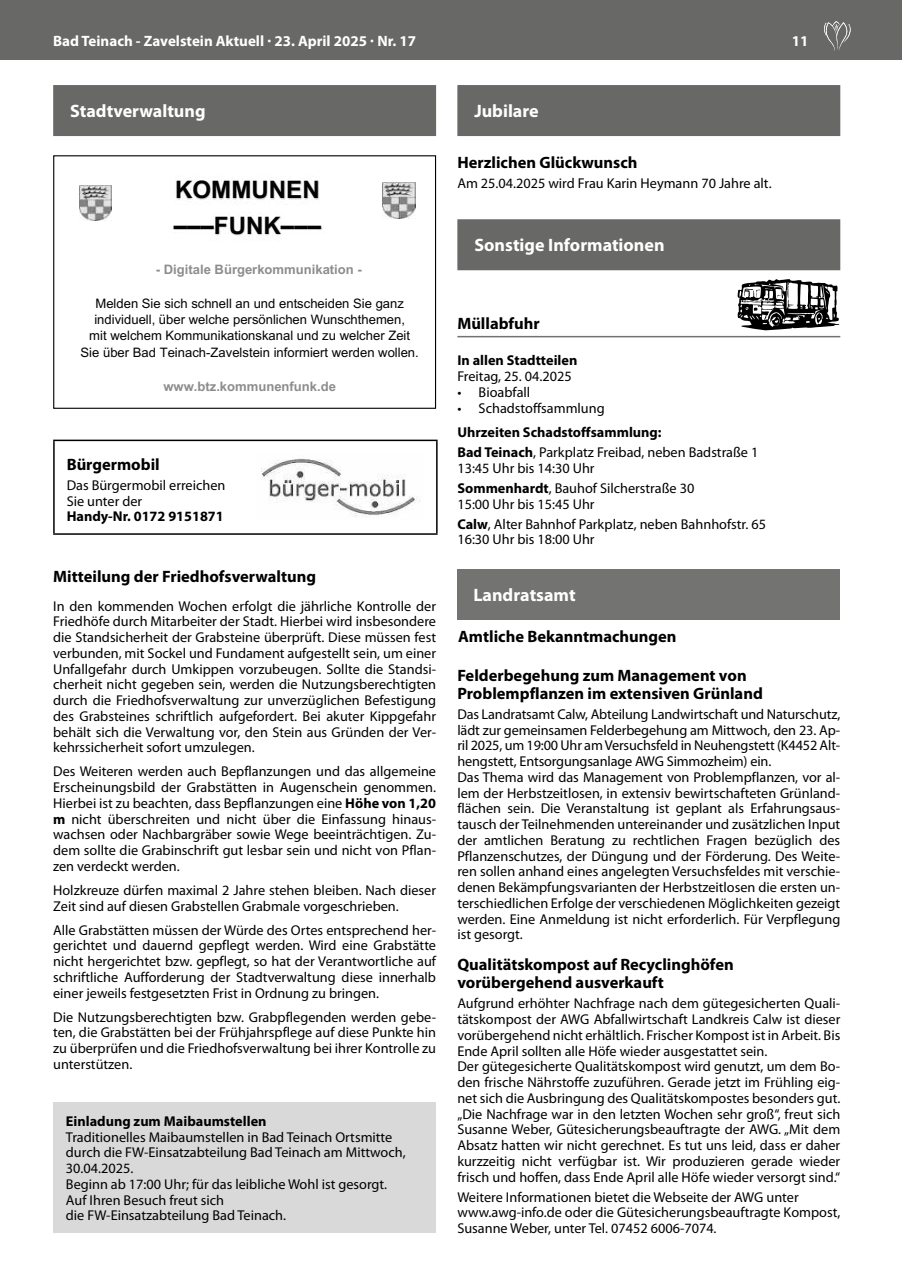
<style>
.page{position:relative;width:902px;height:1280px;background:#fff}
.page>*{position:absolute;margin:0;border:0;box-sizing:border-box;transform-origin:0 0}
.t1{font:700 24.15px/36.5px "Arial";color:#030303}
.t2{font:700 18px "Myriad Pro";color:#fff}
.t3{font:700 16.5px/18px "Myriad Pro";color:#000}
.t4{font:700 15px "Myriad Pro";color:#fff}
.t5{font:14.25px/15.8px "Myriad Pro";color:#000}
.t6{font:700 14.25px/20.1px "Myriad Pro";color:#000}
.t7{font:13.05px/16.2px "Arial";color:#030303;text-align:center}
.t8{font:700 13.05px "Arial";color:#8d8d8d}
.s1{font-weight:700}
.s2{font-weight:400}
</style>
<div class="page">
<div style="left:0;top:0;width:901px;height:60px;background:#686867"></div>
<svg style="left:824px;top:21px;width:27px;height:30px"></svg>
<div style="left:53px;top:85px;width:383px;height:51px;background:#686867"></div>
<img style="left:176px;top:180px;width:143px;height:20px">
<img style="left:173px;top:212px;width:150px;height:24px">
<img style="left:79px;top:185px;width:33px;height:36px">
<img style="left:382px;top:182px;width:33px;height:36px">
<div style="left:53px;top:155px;width:383px;height:254px;border:1px solid #000"></div>
<hr style="left:53px;top:440px;width:384px;height:1px;background:#000">
<hr style="left:53px;top:441px;width:2px;height:92px;background:#000">
<hr style="left:436px;top:441px;width:1px;height:92px;background:#000">
<hr style="left:53px;top:533px;width:384px;height:2px;background:#000">
<img style="left:261px;top:458px;width:160px;height:58px">
<div style="left:53px;top:1102px;width:383px;height:131px;background:#d9d9d9"></div>
<div style="left:457px;top:85px;width:383px;height:51px;background:#686867"></div>
<div style="left:457px;top:219px;width:383px;height:51px;background:#686867"></div>
<svg style="left:737px;top:279px;width:102px;height:51px"></svg>
<hr style="left:457px;top:336px;width:383px;height:1px;background:#737372">
<div style="left:457px;top:570px;width:383px;height:50px;background:#737372"></div>
<p class="t4" style="left:53px;top:31px;width:364px">Bad Teinach - Zavelstein Aktuell · 23. April 2025 · Nr. 17</p>
<p class="t4" style="left:791px;top:31px;width:18px">11</p>
<p class="t2" style="left:70px;top:99px;width:137px">Stadtverwaltung</p>
<h1 class="t1" style="left:174px;top:172px;width:149px">KOMMUNEN –––FUNK–––</h1>
<p class="t8" style="left:156px;top:260px;width:207px">- Digitale Bürgerkommunikation -</p>
<p class="t7" style="left:81px;top:295px;width:340px">Melden Sie sich schnell an und entscheiden Sie ganz individuell, über welche persönlichen Wunschthemen,<br>mit welchem Kommunikationskanal und zu welcher Zeit Sie über Bad Teinach-Zavelstein informiert werden wollen.</p>
<p class="t8" style="left:163px;top:377px;width:174px">www.btz.kommunenfunk.de</p>
<p class="t3" style="left:67px;top:455px;width:94px">Bürgermobil</p>
<p class="t5" style="left:67px;top:477px;width:160px">Das Bürgermobil erreichen<br>Sie unter der</p>
<p class="t6" style="left:67px;top:506px;width:158px">Handy-Nr. 0172 9151871</p>
<p class="t3" style="left:53px;top:567px;width:264px">Mitteilung der Friedhofsverwaltung</p>
<p class="t5" style="left:53px;top:598px;width:384px;text-align:justify">In den kommenden Wochen erfolgt die jährliche Kontrolle der Friedhöfe durch Mitarbeiter der Stadt. Hierbei wird insbesondere die Standsicherheit der Grabsteine überprüft. Diese müssen fest verbunden, mit Sockel und Fundament aufgestellt sein, um einer Unfallgefahr durch Umkippen vorzubeugen. Sollte die Standsi&shy;cherheit nicht gegeben sein, werden die Nutzungsberechtigten durch die Friedhofsverwaltung zur unverzüglichen Befestigung des Grabsteines schriftlich aufgefordert. Bei akuter Kippgefahr behält sich die Verwaltung vor, den Stein aus Gründen der Ver&shy;kehrssicherheit sofort umzulegen.</p>
<p class="t5" style="left:53px;top:763px;width:384px;text-align:justify">Des Weiteren werden auch Bepflanzungen und das allgemeine Erscheinungsbild der Grabstätten in Augenschein genommen.<br>Hierbei ist zu beachten, dass Bepflanzungen eine <span class="s1">Höhe von 1,20 m</span> nicht überschreiten und nicht über die Einfassung hinaus&shy;wachsen oder Nachbargräber sowie Wege beeinträchtigen. Zu&shy;dem sollte die Grabinschrift gut lesbar sein und nicht von Pflan&shy;zen verdeckt werden.</p>
<p class="t5" style="left:53px;top:882px;width:384px">Holzkreuze dürfen maximal 2 Jahre stehen bleiben. Nach dieser<br>Zeit sind auf diesen Grabstellen Grabmale vorgeschrieben.</p>
<p class="t5" style="left:53px;top:922px;width:384px;text-align:justify">Alle Grabstätten müssen der Würde des Ortes entsprechend her&shy;gerichtet und dauernd gepflegt werden. Wird eine Grabstätte nicht hergerichtet bzw. gepflegt, so hat der Verantwortliche auf schriftliche Aufforderung der Stadtverwaltung diese innerhalb einer jeweils festgesetzten Frist in Ordnung zu bringen.</p>
<p class="t5" style="left:53px;top:1008px;width:384px;text-align:justify">Die Nutzungsberechtigten bzw. Grabpflegenden werden gebe&shy;ten, die Grabstätten bei der Frühjahrspflege auf diese Punkte hin zu überprüfen und die Friedhofsverwaltung bei ihrer Kontrolle zu unterstützen.</p>
<p class="t6" style="left:66px;top:1110px;width:202px">Einladung zum Maibaumstellen</p>
<p class="t5" style="left:66px;top:1129px;width:341px">Traditionelles Maibaumstellen in Bad Teinach Ortsmitte durch die FW-Einsatzabteilung Bad Teinach am Mittwoch, 30.04.2025.<br>Beginn ab 17:00 Uhr; für das leibliche Wohl ist gesorgt.<br>Auf Ihren Besuch freut sich<br>die FW-Einsatzabteilung Bad Teinach.</p>
<p class="t2" style="left:474px;top:99px;width:66px">Jubilare</p>
<p class="t3" style="left:457px;top:153px;width:182px">Herzlichen Glückwunsch</p>
<p class="t5" style="left:457px;top:175px;width:316px">Am 25.04.2025 wird Frau Karin Heymann 70 Jahre alt.</p>
<p class="t2" style="left:474px;top:233px;width:192px">Sonstige Informationen</p>
<p class="t3" style="left:457px;top:314px;width:84px">Müllabfuhr</p>
<p class="t6" style="left:457px;top:350px;width:121px">In allen Stadtteilen</p>
<p class="t5" style="left:457px;top:368px;width:116px">Freitag, 25. 04.2025</p>
<p class="t5" style="left:457px;top:384px;width:74px">• Bioabfall</p>
<p class="t5" style="left:457px;top:400px;width:149px">• Schadstoffsammlung</p>
<p class="t6" style="left:457px;top:422px;width:302px">Uhrzeiten Schadstoffsammlung:<br>Bad Teinach<span class="s2">, Parkplatz Freibad, neben Badstraße 1</span></p>
<p class="t5" style="left:457px;top:458px;width:238px;line-height:20.1px">13:45 Uhr bis 14:30 Uhr<br><span class="s1">Sommenhardt</span>, Bauhof Silcherstraße 30</p>
<p class="t5" style="left:457px;top:493px;width:310px;line-height:20.1px">15:00 Uhr bis 15:45 Uhr<br><span class="s1">Calw</span>, Alter Bahnhof Parkplatz, neben Bahnhofstr. 65</p>
<p class="t5" style="left:457px;top:532px;width:139px">16:30 Uhr bis 18:00 Uhr</p>
<p class="t2" style="left:473px;top:583px;width:104px">Landratsamt</p>
<p class="t3" style="left:458px;top:627px;width:220px">Amtliche Bekanntmachungen</p>
<p class="t3" style="left:457px;top:666px;width:307px">Felderbegehung zum Management von<br>Problempflanzen im extensiven Grünland</p>
<p class="t5" style="left:457px;top:706px;width:384px">Das Landratsamt Calw, Abteilung Landwirtschaft und Naturschutz, lädt zur gemeinsamen Felderbegehung am Mittwoch, den 23. Ap&shy;ril 2025, um 19:00 Uhr am Versuchsfeld in Neuhengstett (K4452 Alt&shy;hengstett, Entsorgungsanlage AWG Simmozheim) ein.<br>Das Thema wird das Management von Problempflanzen, vor al&shy;lem der Herbstzeitlosen, in extensiv bewirtschafteten Grünland&shy;flächen sein. Die Veranstaltung ist geplant als Erfahrungsaus&shy;tausch der Teilnehmenden untereinander und zusätzlichen Input der amtlichen Beratung zu rechtlichen Fragen bezüglich des Pflanzenschutzes, der Düngung und der Förderung. Des Weite&shy;ren sollen anhand eines angelegten Versuchsfeldes mit verschie&shy;denen Bekämpfungsvarianten der Herbstzeitlosen die ersten un&shy;terschiedlichen Erfolge der verschiedenen Möglichkeiten gezeigt werden. Eine Anmeldung ist nicht erforderlich. Für Verpflegung ist gesorgt.</p>
<p class="t3" style="left:457px;top:955px;width:278px">Qualitätskompost auf Recyclinghöfen vorübergehend ausverkauft</p>
<p class="t5" style="left:457px;top:995px;width:384px">Aufgrund erhöhter Nachfrage nach dem gütegesicherten Quali&shy;tätskompost der AWG Abfallwirtschaft Landkreis Calw ist dieser vorübergehend nicht erhältlich. Frischer Kompost ist in Arbeit. Bis Ende April sollten alle Höfe wieder ausgestattet sein.<br>Der gütegesicherte Qualitätskompost wird genutzt, um dem Bo&shy;den frische Nährstoffe zuzuführen. Gerade jetzt im Frühling eig&shy;net sich die Ausbringung des Qualitätskompostes besonders gut. „Die Nachfrage war in den letzten Wochen sehr groß“, freut sich Susanne Weber, Gütesicherungsbeauftragte der AWG. „Mit dem Absatz hatten wir nicht gerechnet. Es tut uns leid, dass er daher kurzzeitig nicht verfügbar ist. Wir produzieren gerade wieder frisch und hoffen, dass Ende April alle Höfe wieder versorgt sind.“</p>
<p class="t5" style="left:457px;top:1189px;width:384px">Weitere Informationen bietet die Webseite der AWG unter www.awg-info.de oder die Gütesicherungsbeauftragte Kompost,<br>Susanne Weber, unter Tel. 07452 6006-7074.</p>
</div>
